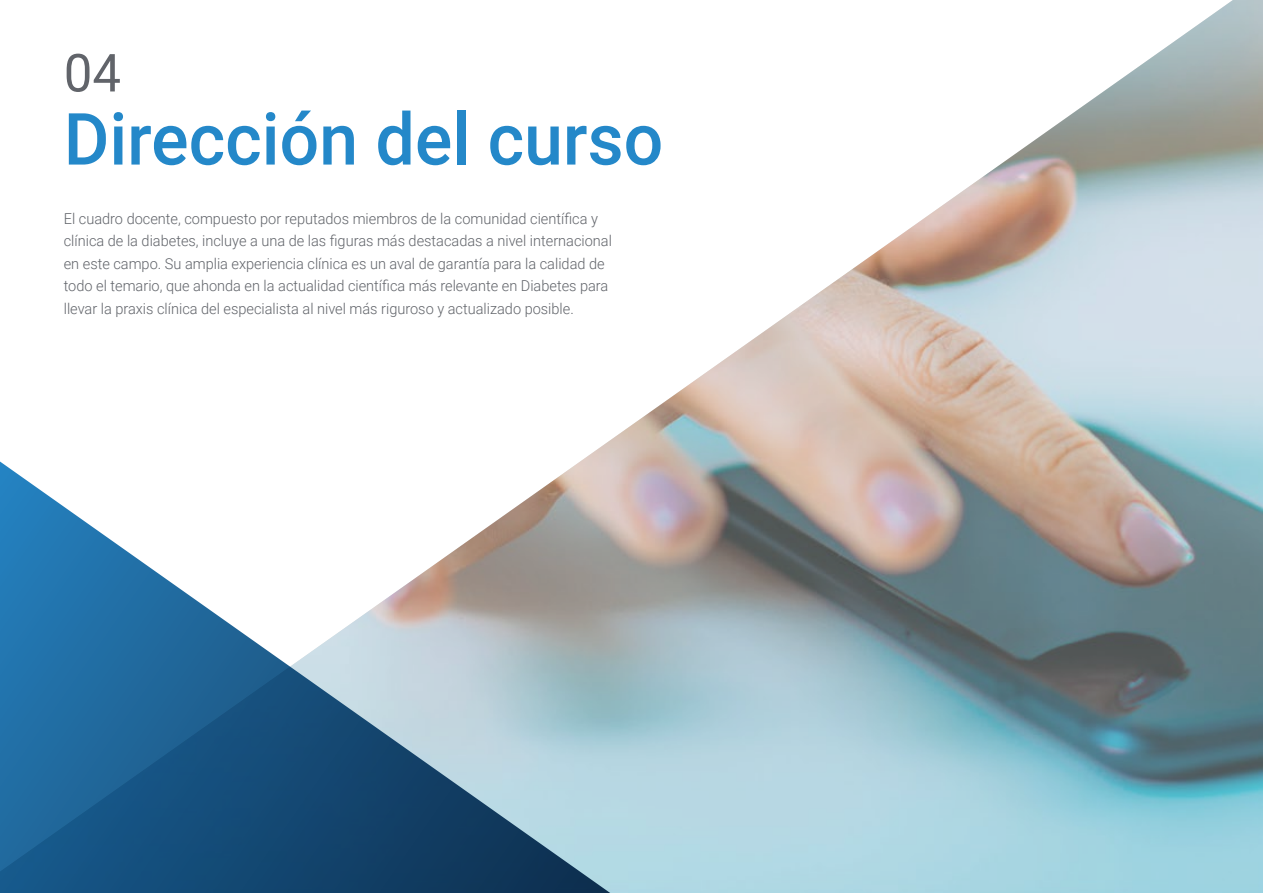
<style>
.page{position:relative;width:1263px;height:893px;background:#fff}
.page>*{position:absolute;margin:0;border:0;box-sizing:border-box;transform-origin:0 0}
.t1{font:500 72px "Roboto";color:#2488c9}
.t2{font:52.5px "Roboto";color:#61646a}
.t3{font:300 15px/22.5px "Roboto";color:#61646a}
</style>
<div class="page">
<img style="left:602px;top:0;width:661px;height:893px">
<svg style="left:0;top:446px;width:640px;height:447px"></svg>
<h2 class="t2" style="left:64px;top:36px;width:59px">04</h2>
<h1 class="t1" style="left:64px;top:89px;width:601px">Dirección del curso</h1>
<p class="t3" style="left:64px;top:207px;width:550px">El cuadro docente, compuesto por reputados miembros de la comunidad científica y clínica de la diabetes, incluye a una de las figuras más destacadas a nivel internacional en este campo. Su amplia experiencia clínica es un aval de garantía para la calidad de todo el temario, que ahonda en la actualidad científica más relevante en Diabetes para llevar la praxis clínica del especialista al nivel más riguroso y actualizado posible.</p>
</div>
